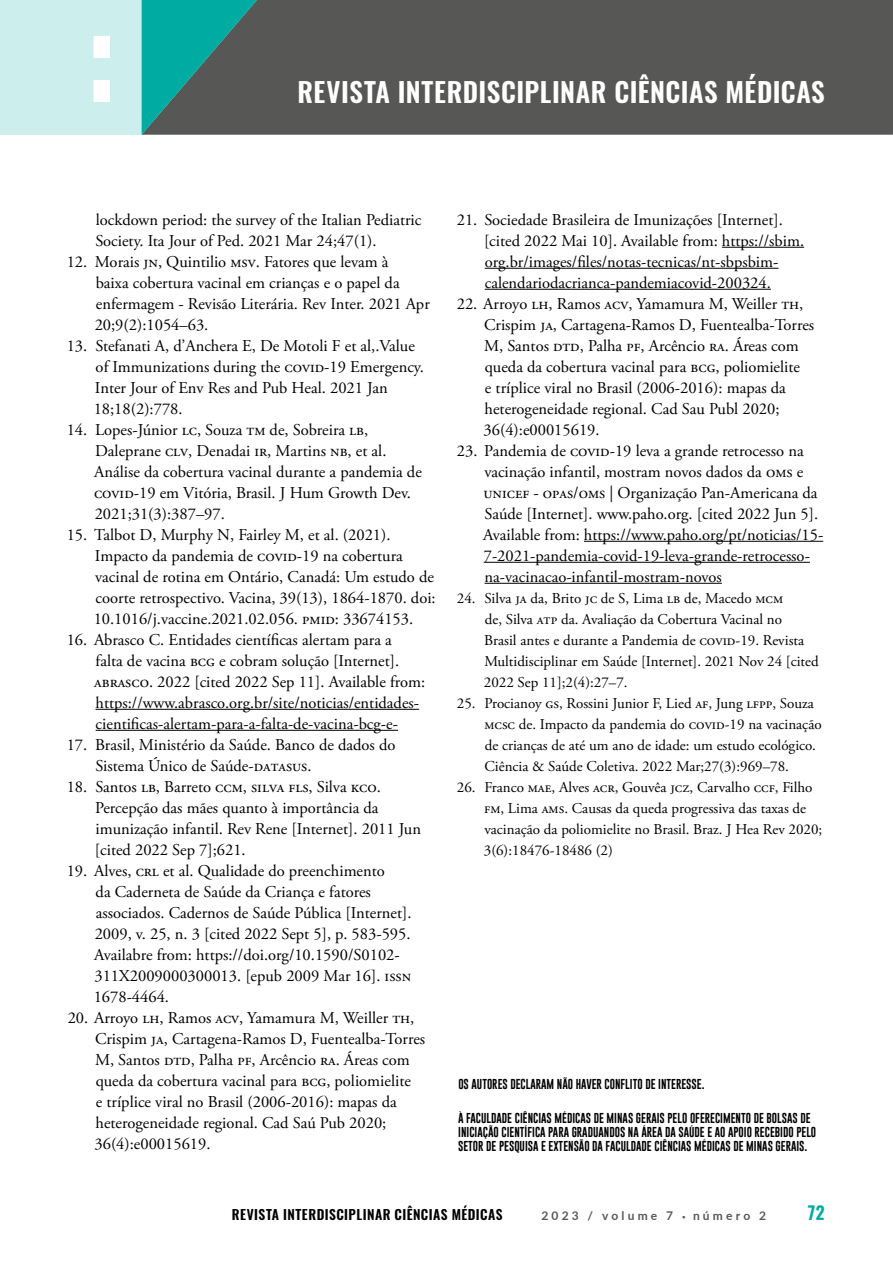
<style>
.page{position:relative;width:893px;height:1263px;background:#fff}
.page>*{position:absolute;margin:0;border:0;box-sizing:border-box;transform-origin:0 0}
.t1{font:600 27px "Oswald";letter-spacing:.015em;color:#fff}
.t2{font:600 18px "Oswald";color:#00aca1}
.t3{font:16.5px/21px "Adobe Garamond Pro";color:#000}
.t4{font:15px/21px "Adobe Garamond Pro";color:#000}
.t5{font:600 13.5px "Oswald";letter-spacing:.03em;color:#000}
.t6{font:700 12px "Lato";letter-spacing:.265em;color:#575756}
.t7{font:10.5px/13.5px "Gobold";color:#000}
.s1{font-size:6px}
</style>
<div class="page">
<div style="left:0;top:0;width:892px;height:135px;background:#cceeec"></div>
<div style="left:760px;top:0;width:133px;height:135px;background:#575756"></div>
<svg style="left:142px;top:0;width:618px;height:135px;background:#4f5f5d"></svg>
<svg style="left:94px;top:36px;width:16px;height:66px"></svg>
<hr style="left:95px;top:709px;width:324px;height:1px;background:#000">
<hr style="left:96px;top:730px;width:302px;height:1px;background:#000">
<hr style="left:722px;top:247px;width:82px;height:1px;background:#000">
<hr style="left:485px;top:268px;width:293px;height:1px;background:#000">
<hr style="left:485px;top:289px;width:286px;height:1px;background:#000">
<hr style="left:584px;top:541px;width:239px;height:1px;background:#000">
<hr style="left:484px;top:562px;width:326px;height:1px;background:#000">
<hr style="left:485px;top:583px;width:237px;height:1px;background:#000">
<h1 class="t1" style="left:297px;top:74px;width:529px">REVISTA INTERDISCIPLINAR CIÊNCIAS MÉDICAS</h1>
<p class="t3" style="left:95px;top:209px;width:328px">lockdown period: the survey of the Italian Pediatric<br>Society. Ita Jour of Ped. 2021 Mar 24;47(1).</p>
<p class="t3" style="left:95px;top:251px;width:337px;text-indent:-28px">12. Morais JN, Quintilio MSV. Fatores que levam à<br>baixa cobertura vacinal em crianças e o papel da enfermagem - Revisão Literária. Rev Inter. 2021 Apr 20;9(2):1054–63.</p>
<p class="t3" style="left:94px;top:335px;width:332px;text-indent:-27px">13. Stefanati A, d’Anchera E, De Motoli F et al,.Value of Immunizations during the COVID-19 Emergency.<br>Inter Jour of Env Res and Pub Heal. 2021 Jan 18;18(2):778.</p>
<p class="t3" style="left:94px;top:419px;width:329px;text-indent:-27px">14. Lopes-Júnior LC, Souza TM de, Sobreira LB, Daleprane CLV, Denadai IR, Martins NB, et al.<br>Análise da cobertura vacinal durante a pandemia de COVID-19 em Vitória, Brasil. J Hum Growth Dev.<br>2021;31(3):387–97.</p>
<p class="t3" style="left:94px;top:524px;width:344px;text-indent:-27px">15. Talbot D, Murphy N, Fairley M, et al. (2021).<br>Impacto da pandemia de COVID-19 na cobertura vacinal de rotina em Ontário, Canadá: Um estudo de coorte retrospectivo. Vacina, 39(13), 1864-1870. doi:<br>10.1016/j.vaccine.2021.02.056. PMID: 33674153.</p>
<p class="t3" style="left:94px;top:630px;width:333px;text-indent:-28px">16. Abrasco C. Entidades científicas alertam para a<br>falta de vacina BCG e cobram solução [Internet].<br>ABRASCO. 2022 [cited 2022 Sep 11]. Available from: https://www.abrasco.org.br/site/noticias/entidades&shy;cientificas-alertam-para-a-falta-de-vacina-bcg-e-</p>
<p class="t3" style="left:95px;top:735px;width:302px;text-indent:-29px">17. Brasil, Ministério da Saúde. Banco de dados do<br>Sistema Único de Saúde-DATASUS.</p>
<p class="t3" style="left:95px;top:777px;width:328px;text-indent:-28px">18. Santos LB, Barreto CCM, SILVA FLS, Silva KCO.<br>Percepção das mães quanto à importância da imunização infantil. Rev Rene [Internet]. 2011 Jun [cited 2022 Sep 7];621.</p>
<p class="t3" style="left:94px;top:861px;width:319px;text-indent:-27px">19. Alves, CRL et al. Qualidade do preenchimento<br>da Caderneta de Saúde da Criança e fatores associados. Cadernos de Saúde Pública [Internet].<br>2009, v. 25, n. 3 [cited 2022 Sept 5], p. 583-595.<br>Availabre from: https://doi.org/10.1590/S0102- 311X2009000300013. [epub 2009 Mar 16]. ISSN 1678-4464.</p>
<p class="t3" style="left:94px;top:1008px;width:332px;text-indent:-27px">20. Arroyo LH, Ramos ACV, Yamamura M, Weiller TH, Crispim JA, Cartagena-Ramos D, Fuentealba-Torres M, Santos DTD, Palha PF, Arcêncio RA. Áreas com queda da cobertura vacinal para BCG, poliomielite<br>e tríplice viral no Brasil (2006-2016): mapas da heterogeneidade regional. Cad Saú Pub 2020; 36(4):e00015619.</p>
<p class="t3" style="left:484px;top:209px;width:322px;text-indent:-27px">21. Sociedade Brasileira de Imunizações [Internet]. [cited 2022 Mai 10]. Available from: https://sbim. org.br/images/files/notas-tecnicas/nt-sbpsbim&shy;calendariodacrianca-pandemiacovid-200324.</p>
<p class="t3" style="left:484px;top:293px;width:332px;text-indent:-27px">22. Arroyo LH, Ramos ACV, Yamamura M, Weiller TH, Crispim JA, Cartagena-Ramos D, Fuentealba-Torres M, Santos DTD, Palha PF, Arcêncio RA. Áreas com queda da cobertura vacinal para BCG, poliomielite<br>e tríplice viral no Brasil (2006-2016): mapas da heterogeneidade regional. Cad Sau Publ 2020; 36(4):e00015619.</p>
<p class="t3" style="left:483px;top:440px;width:341px;text-indent:-26px">23. Pandemia de COVID-19 leva a grande retrocesso na vacinação infantil, mostram novos dados da OMS e UNICEF - OPAS/OMS | Organização Pan-Americana da Saúde [Internet]. www.paho.org. [cited 2022 Jun 5].<br>Available from: https://www.paho.org/pt/noticias/15- 7-2021-pandemia-covid-19-leva-grande-retrocesso&shy;na-vacinacao-infantil-mostram-novos</p>
<p class="t4" style="left:484px;top:588px;width:336px;text-indent:-27px">24. Silva JA da, Brito JC de S, Lima LB de, Macedo MCM<br>de, Silva ATP da. Avaliação da Cobertura Vacinal no<br>Brasil antes e durante a Pandemia de COVID-19. Revista Multidisciplinar em Saúde [Internet]. 2021 Nov 24 [cited 2022 Sep 11];2(4):27–7.</p>
<p class="t4" style="left:484px;top:693px;width:339px;text-indent:-28px">25. Procianoy GS, Rossini Junior F, Lied AF, Jung LFPP, Souza MCSC de. Impacto da pandemia do COVID-19 na vacinação de crianças de até um ano de idade: um estudo ecológico.<br>Ciência &amp; Saúde Coletiva. 2022 Mar;27(3):969–78.</p>
<p class="t4" style="left:484px;top:777px;width:340px;text-indent:-27px">26. Franco MAE, Alves ACR, Gouvêa JCZ, Carvalho CCF, Filho FM, Lima AMS. Causas da queda progressiva das taxas de vacinação da poliomielite no Brasil. Braz. J Hea Rev 2020; 3(6):18476-18486 (2)</p>
<p class="t7" style="left:458px;top:1077px;width:248px">OS AUTORES DECLARAM NÃO HAVER CONFLITO DE INTERESSE.</p>
<p class="t7" style="left:458px;top:1112px;width:360px">À FACULDADE CIÊNCIAS MÉDICAS DE MINAS GERAIS PELO OFERECIMENTO DE BOLSAS DE<br>INICIAÇÃO CIENTÍFICA PARA GRADUANDOS NA ÁREA DA SAÚDE E AO APOIO RECEBIDO PELO<br>SETOR DE PESQUISA E EXTENSÃO DA FACULDADE CIÊNCIAS MÉDICAS DE MINAS GERAIS.</p>
<p class="t5" style="left:232px;top:1204px;width:272px">REVISTA INTERDISCIPLINAR CIÊNCIAS MÉDICAS</p>
<p class="t6" style="left:541px;top:1207px;width:226px">2023 / volume 7 <span class="s1">•</span> número 2</p>
<p class="t2" style="left:807px;top:1200px;width:19px">72</p>
</div>
